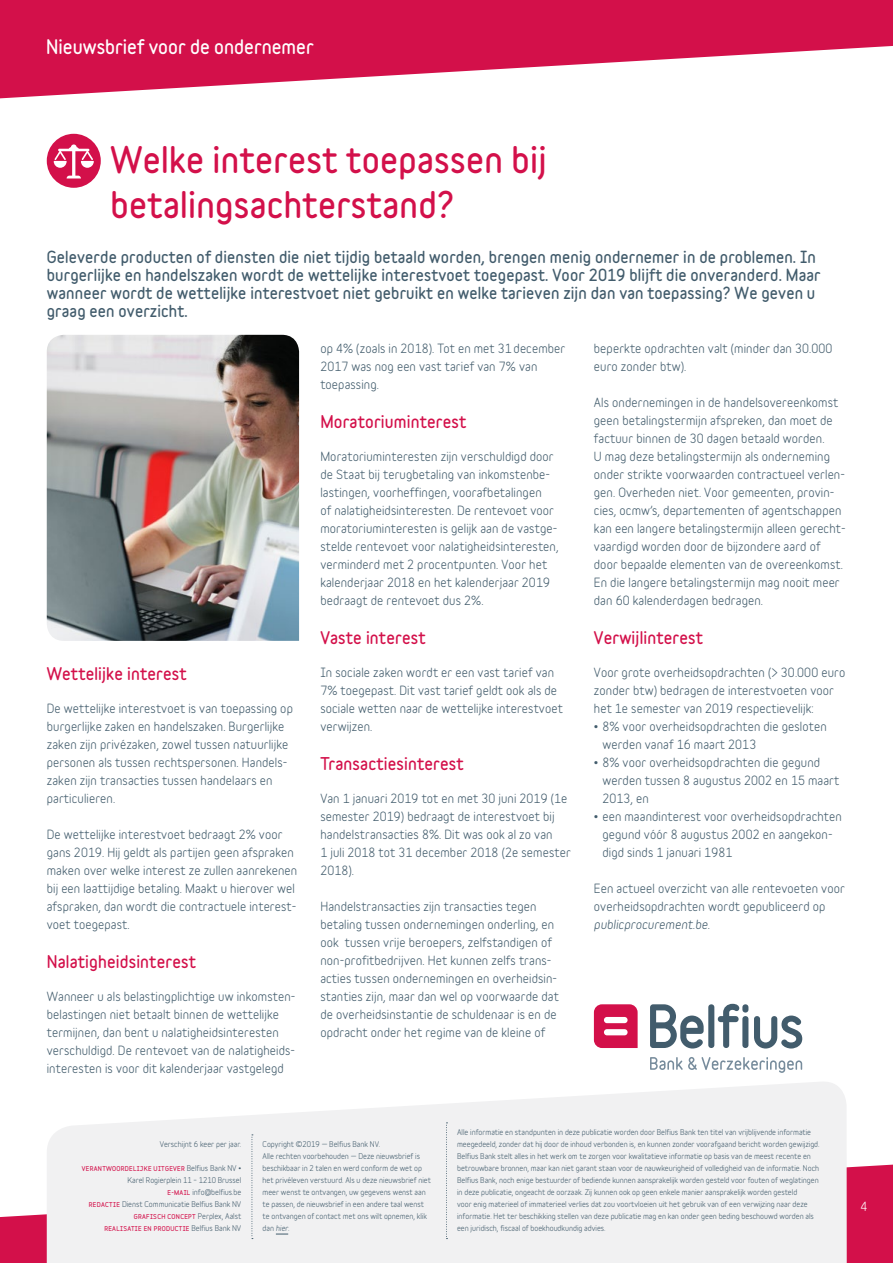
<style>
.page{position:relative;width:893px;height:1263px;background:#fff}
.page>*{position:absolute;margin:0;border:0;box-sizing:border-box;transform-origin:0 0}
.t1{font:700 33px/45px "Belfius Normal";letter-spacing:.01em;color:#d3104a}
.t2{font:700 18px "Belfius Normal";color:#fff}
.t3{font:700 15.75px "Belfius Normal";letter-spacing:.01em;color:#d3104a}
.t4{font:700 15px/18px "Belfius Normal";letter-spacing:.01em;color:#425c6c}
.t5{font:12px/18px "Belfius Normal";letter-spacing:.01em;color:#425c6c}
.t6{font:12px "Belfius Normal";color:#fff}
.t7{font:7.5px/12px "Belfius Normal";color:#425c6c}
.t8{font:700 6px/12px "Belfius Normal";letter-spacing:.05em;color:#d3104a;text-align:right}
.s1{font-style:italic}
.s2{font-weight:400;font-size:7.5px;color:#425c6c}
.s3{font-weight:700;font-size:6px;color:#d3104a}
</style>
<div class="page">
<svg style="left:0;top:0;width:893px;height:99px;fill:#d3104a"></svg>
<svg style="left:0;top:1164px;width:893px;height:99px;fill:#d3104a"></svg>
<svg style="left:47px;top:1082px;width:800px;height:181px;fill:#f1f1f2"></svg>
<svg style="left:276px;top:1234px;width:12px;height:1px"></svg>
<svg style="left:252px;top:1134px;width:1px;height:105px"></svg>
<svg style="left:446px;top:1122px;width:1px;height:117px"></svg>
<svg style="left:650px;top:1057px;width:152px;height:16px"></svg>
<svg style="left:594px;top:1004px;width:44px;height:44px;background:#d51c53"></svg>
<div style="left:604px;top:1017px;width:24px;height:6px;background:#fff;border-radius:3px"></div>
<div style="left:604px;top:1029px;width:24px;height:6px;background:#fff;border-radius:3px"></div>
<svg style="left:650px;top:1004px;width:54px;height:44px"></svg>
<div style="left:708px;top:1004px;width:6px;height:44px;background:#425c6c;border-radius:3px"></div>
<svg style="left:718px;top:1004px;width:30px;height:44px"></svg>
<svg style="left:754px;top:1015px;width:48px;height:33px"></svg>
<div style="left:47px;top:134px;width:54px;height:54px;background:#d3104a;border-radius:50%"></div>
<svg style="left:54px;top:144px;width:40px;height:34px"></svg>
<img style="left:47px;top:335px;width:252px;height:306px">
<h2 class="t2" style="left:46px;top:33px;width:269px">Nieuwsbrief voor de ondernemer</h2>
<h1 class="t1" style="left:111px;top:136px;width:438px">Welke interest toepassen bij betalingsachterstand?</h1>
<p class="t4" style="left:47px;top:247px;width:775px">Geleverde producten of diensten die niet tijdig betaald worden, brengen menig ondernemer in de problemen. In burgerlijke en handelszaken wordt de wettelijke interestvoet toegepast. Voor 2019 blijft die onveranderd. Maar wanneer wordt de wettelijke interestvoet niet gebruikt en welke tarieven zijn dan van toepassing? We geven u graag een overzicht.</p>
<h3 class="t3" style="left:47px;top:661px;width:141px">Wettelijke interest</h3>
<p class="t5" style="left:47px;top:698px;width:248px">De wettelijke interestvoet is van toepassing op burgerlijke zaken en handelszaken. Burgerlijke zaken zijn privézaken, zowel tussen natuurlijke personen als tussen rechtspersonen. Handels&shy;zaken zijn transacties tussen handelaars en particulieren.</p>
<p class="t5" style="left:47px;top:824px;width:252px">De wettelijke interestvoet bedraagt 2% voor gans 2019. Hij geldt als partijen geen afspraken maken over welke interest ze zullen aanrekenen bij een laattijdige betaling. Maakt u hierover wel afspraken, dan wordt die contractuele interest&shy;voet toegepast.</p>
<h3 class="t3" style="left:47px;top:949px;width:151px">Nalatigheidsinterest</h3>
<p class="t5" style="left:47px;top:986px;width:250px">Wanneer u als belastingplichtige uw inkomsten&shy;belastingen niet betaalt binnen de wettelijke termijnen, dan bent u nalatigheidsinteresten verschuldigd. De rentevoet van de nalatigheids&shy;interesten is voor dit kalenderjaar vastgelegd</p>
<p class="t5" style="left:320px;top:338px;width:247px">op 4% (zoals in 2018). Tot en met 31 december<br>2017 was nog een vast tarief van 7% van toepassing.</p>
<h3 class="t3" style="left:320px;top:409px;width:148px">Moratoriuminterest</h3>
<p class="t5" style="left:320px;top:446px;width:240px">Moratoriuminteresten zijn verschuldigd door de Staat bij terugbetaling van inkomstenbe&shy;lastingen, voorheffingen, voorafbetalingen<br>of nalatigheidsinteresten. De rentevoet voor moratoriuminteresten is gelijk aan de vastge&shy;stelde rentevoet voor nalatigheidsinteresten, verminderd met 2 procentpunten. Voor het kalenderjaar 2018 en het kalenderjaar 2019 bedraagt de rentevoet dus 2%.</p>
<h3 class="t3" style="left:320px;top:625px;width:107px">Vaste interest</h3>
<p class="t5" style="left:320px;top:662px;width:244px">In sociale zaken wordt er een vast tarief van 7% toegepast. Dit vast tarief geldt ook als de sociale wetten naar de wettelijke interestvoet verwijzen.</p>
<h3 class="t3" style="left:320px;top:751px;width:145px">Transactiesinterest</h3>
<p class="t5" style="left:320px;top:788px;width:252px">Van 1 januari 2019 tot en met 30 juni 2019 (1e semester 2019) bedraagt de interestvoet bij handelstransacties 8%. Dit was ook al zo van<br>1 juli 2018 tot 31 december 2018 (2e semester 2018).</p>
<p class="t5" style="left:320px;top:896px;width:240px">Handelstransacties zijn transacties tegen betaling tussen ondernemingen onderling, en ook tussen vrije beroepers, zelfstandigen of non-profitbedrijven. Het kunnen zelfs trans&shy;acties tussen ondernemingen en overheidsin&shy;stanties zijn, maar dan wel op voorwaarde dat de overheidsinstantie de schuldenaar is en de opdracht onder het regime van de kleine of</p>
<p class="t5" style="left:594px;top:338px;width:240px">beperkte opdrachten valt (minder dan 30.000 euro zonder btw).</p>
<p class="t5" style="left:594px;top:392px;width:253px">Als ondernemingen in de handelsovereenkomst geen betalingstermijn afspreken, dan moet de factuur binnen de 30 dagen betaald worden.<br>U mag deze betalingstermijn als onderneming onder strikte voorwaarden contractueel verlen&shy;gen. Overheden niet. Voor gemeenten, provin&shy;cies, ocmw’s, departementen of agentschappen kan een langere betalingstermijn alleen gerecht&shy;vaardigd worden door de bijzondere aard of door bepaalde elementen van de overeenkomst.<br>En die langere betalingstermijn mag nooit meer dan 60 kalenderdagen bedragen.</p>
<h3 class="t3" style="left:594px;top:625px;width:111px">Verwijlinterest</h3>
<p class="t5" style="left:594px;top:662px;width:253px">Voor grote overheidsopdrachten (&gt; 30.000 euro zonder btw) bedragen de interestvoeten voor het 1e semester van 2019 respectievelijk:</p>
<p class="t5" style="left:602px;top:716px;width:226px;text-indent:-9px">• 8% voor overheidsopdrachten die gesloten werden vanaf 16 maart 2013</p>
<p class="t5" style="left:602px;top:752px;width:238px;text-indent:-9px">• 8% voor overheidsopdrachten die gegund werden tussen 8 augustus 2002 en 15 maart<br>2013, en</p>
<p class="t5" style="left:602px;top:806px;width:241px;text-indent:-9px">• een maandinterest voor overheidsopdrachten gegund vóór 8 augustus 2002 en aangekon&shy;digd sinds 1 januari 1981</p>
<p class="t5" style="left:594px;top:878px;width:252px">Een actueel overzicht van alle rentevoeten voor overheidsopdrachten wordt gepubliceerd op <span class="s1">publicprocurement.be</span>.</p>
<p class="t7" style="left:160px;top:1137px;width:83px">Verschijnt 6 keer per jaar.</p>
<p class="t8" style="left:82px;top:1162px;width:161px">VERANTWOORDELIJKE UITGEVER <span class="s2">Belfius Bank NV •</span></p>
<p class="t7" style="left:89px;top:1173px;width:154px;text-align:right">Karel Rogierplein 11 – 1210 Brussel<br><span class="s3">E-MAIL</span> info@belfius.be<br><span class="s3">REDACTIE</span> Dienst Communicatie Belfius Bank NV</p>
<p class="t8" style="left:104px;top:1210px;width:138px">GRAFISCH CONCEPT <span class="s2">Perplex, Aalst<br></span>REALISATIE EN PRODUCTIE <span class="s2">Belfius Bank NV</span></p>
<p class="t7" style="left:263px;top:1137px;width:170px">Copyright ©2019 — Belfius Bank NV.<br>Alle rechten voorbehouden — Deze nieuwsbrief is beschikbaar in 2 talen en werd conform de wet op het privéleven verstuurd. Als u deze nieuwsbrief niet meer wenst te ontvangen, uw gegevens wenst aan te passen, de nieuwsbrief in een andere taal wenst te ontvangen of contact met ons wilt opnemen, klik dan <span class="s1">hier</span>.</p>
<p class="t7" style="left:457px;top:1125px;width:364px">Alle informatie en standpunten in deze publicatie worden door Belfius Bank ten titel van vrijblijvende informatie meegedeeld, zonder dat hij door de inhoud verbonden is, en kunnen zonder voorafgaand bericht worden gewijzigd.<br>Belfius Bank stelt alles in het werk om te zorgen voor kwalitatieve informatie op basis van de meest recente en betrouwbare bronnen, maar kan niet garant staan voor de nauwkeurigheid of volledigheid van de informatie. Noch Belfius Bank, noch enige bestuurder of bediende kunnen aansprakelijk worden gesteld voor fouten of weglatingen in deze publicatie, ongeacht de oorzaak. Zij kunnen ook op geen enkele manier aansprakelijk worden gesteld<br>voor enig materieel of immaterieel verlies dat zou voortvloeien uit het gebruik van of een verwijzing naar deze informatie. Het ter beschikking stellen van deze publicatie mag en kan onder geen beding beschouwd worden als een juridisch, fiscaal of boekhoudkundig advies.</p>
<p class="t6" style="left:860px;top:1196px;width:8px">4</p>
</div>
